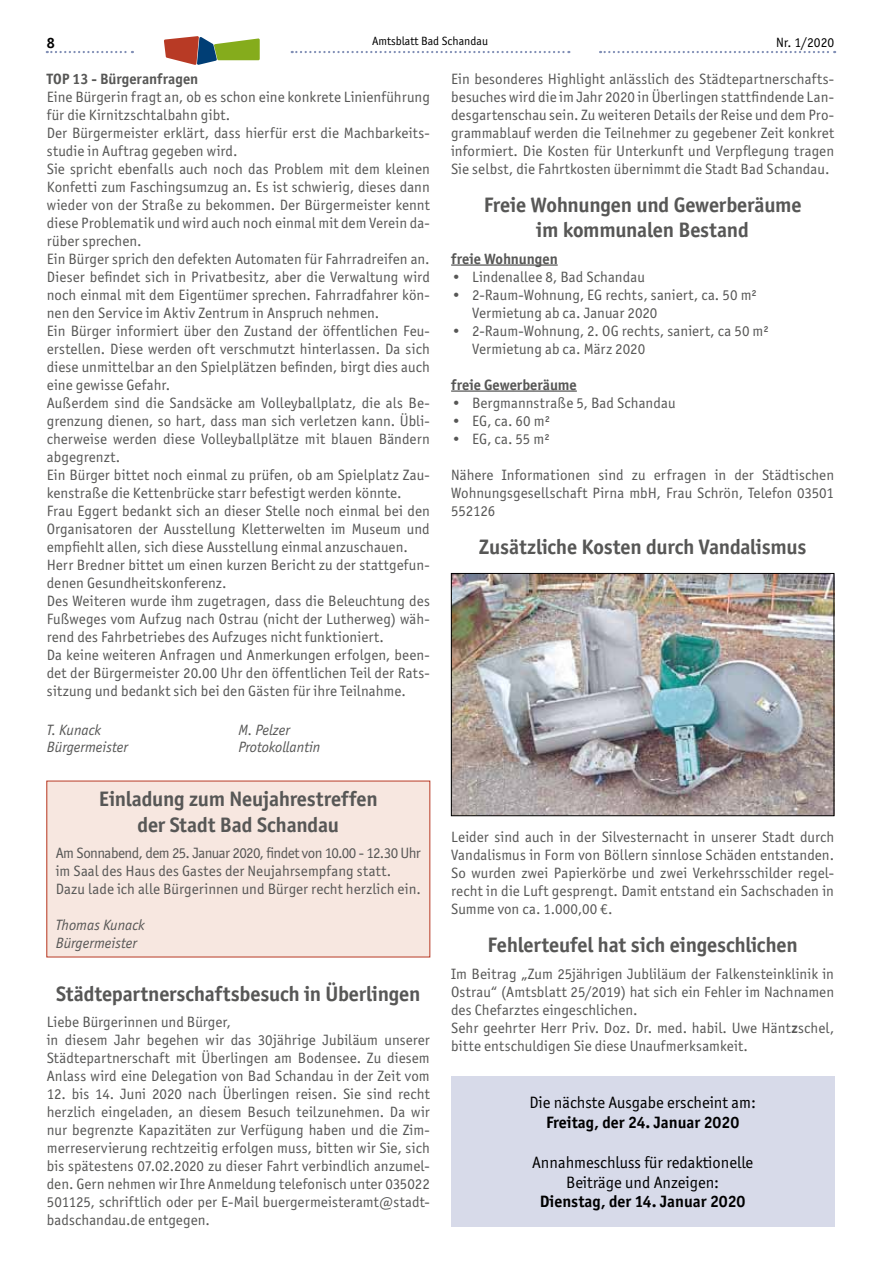
<style>
.page{position:relative;width:881px;height:1263px;background:#fff}
.page>*{position:absolute;margin:0;border:0;box-sizing:border-box;transform-origin:0 0}
.t1{font:700 21px/25.2px "Officina San ITC";letter-spacing:-.01em;color:#575756;text-align:center}
.t2{font:16.5px/19.8px "Officina San ITC";color:#000;text-align:center}
.t3{font:700 16.5px "Officina San ITC";color:#000}
.t4{font:15px/18px "Officina San ITC";letter-spacing:.005em;color:#575756}
.t5{font:italic 15px/18px "Officina San ITC";color:#575756}
.t6{font:700 15px "Officina San ITC";color:#575756}
.t7{font:700 15px "Officina San ITC";color:#000}
.t8{font:13.5px "Officina San ITC";color:#000}
.t9{font:12px "Officina San ITC";color:#000}
.s1{font-weight:700}
</style>
<div class="page">
<svg style="left:291px;top:51px;width:278px;height:2px"></svg>
<svg style="left:47px;top:51px;width:86px;height:2px"></svg>
<svg style="left:600px;top:51px;width:234px;height:2px"></svg>
<svg style="left:164px;top:36px;width:95px;height:29px"></svg>
<hr style="left:451px;top:264px;width:106px;height:2px;background:#575756">
<hr style="left:451px;top:390px;width:125px;height:2px;background:#575756">
<img style="left:453px;top:575px;width:378px;height:239px">
<div style="left:451px;top:573px;width:382px;height:243px;border:1px solid #000"></div>
<div style="left:47px;top:781px;width:382px;height:176px;background:#f7e7e0"></div>
<div style="left:451px;top:1076px;width:382px;height:151px;background:#d7dae9"></div>
<p class="t7" style="left:47px;top:34px;width:10px">8</p>
<p class="t9" style="left:372px;top:34px;width:117px">Amtsblatt Bad Schandau</p>
<p class="t8" style="left:775px;top:34px;width:60px">Nr. 1/2020</p>
<p class="t4" style="left:451px;top:70px;width:384px;text-align:justify">Ein besonderes Highlight anlässlich des Städtepartnerschafts&shy;besuches wird die im Jahr 2020 in Überlingen stattfindende Lan&shy;desgartenschau sein. Zu weiteren Details der Reise und dem Pro&shy;grammablauf werden die Teilnehmer zu gegebener Zeit konkret informiert. Die Kosten für Unterkunft und Verpflegung tragen Sie selbst, die Fahrtkosten übernimmt die Stadt Bad Schandau.</p>
<h1 class="t1" style="left:483px;top:192px;width:319px">Freie Wohnungen und Gewerberäume im kommunalen Bestand</h1>
<p class="t6" style="left:451px;top:249px;width:108px">freie Wohnungen</p>
<p class="t4" style="left:451px;top:267px;width:195px">• Lindenallee 8, Bad Schandau</p>
<p class="t4" style="left:472px;top:285px;width:286px;text-indent:-21px">• 2-Raum-Wohnung, EG rechts, saniert, ca. 50 m²<br>Vermietung ab ca. Januar 2020</p>
<p class="t4" style="left:472px;top:321px;width:298px;text-indent:-21px">• 2-Raum-Wohnung, 2. OG rechts, saniert, ca 50 m²<br>Vermietung ab ca. März 2020</p>
<p class="t6" style="left:451px;top:375px;width:127px">freie Gewerberäume</p>
<p class="t4" style="left:451px;top:393px;width:226px">• Bergmannstraße 5, Bad Schandau</p>
<p class="t4" style="left:451px;top:411px;width:100px">• EG, ca. 60 m²</p>
<p class="t4" style="left:451px;top:429px;width:100px">• EG, ca. 55 m²</p>
<p class="t4" style="left:451px;top:465px;width:384px;text-align:justify">Nähere Informationen sind zu erfragen in der Städtischen Wohnungsgesellschaft Pirna mbH, Frau Schrön, Telefon 03501<br>552126</p>
<h1 class="t1" style="left:478px;top:534px;width:329px">Zusätzliche Kosten durch Vandalismus</h1>
<p class="t6" style="left:47px;top:70px;width:153px">TOP 13 - Bürgeranfragen</p>
<p class="t4" style="left:47px;top:88px;width:384px">Eine Bürgerin fragt an, ob es schon eine konkrete Linienführung für die Kirnitzschtalbahn gibt.<br>Der Bürgermeister erklärt, dass hierfür erst die Machbarkeits&shy;studie in Auftrag gegeben wird.<br>Sie spricht ebenfalls auch noch das Problem mit dem kleinen Konfetti zum Faschingsumzug an. Es ist schwierig, dieses dann wieder von der Straße zu bekommen. Der Bürgermeister kennt diese Problematik und wird auch noch einmal mit dem Verein da&shy;rüber sprechen.<br>Ein Bürger sprich den defekten Automaten für Fahrradreifen an.<br>Dieser befindet sich in Privatbesitz, aber die Verwaltung wird noch einmal mit dem Eigentümer sprechen. Fahrradfahrer kön&shy;nen den Service im Aktiv Zentrum in Anspruch nehmen.<br>Ein Bürger informiert über den Zustand der öffentlichen Feu&shy;erstellen. Diese werden oft verschmutzt hinterlassen. Da sich diese unmittelbar an den Spielplätzen befinden, birgt dies auch eine gewisse Gefahr.<br>Außerdem sind die Sandsäcke am Volleyballplatz, die als Be&shy;grenzung dienen, so hart, dass man sich verletzen kann. Übli&shy;cherweise werden diese Volleyballplätze mit blauen Bändern abgegrenzt.<br>Ein Bürger bittet noch einmal zu prüfen, ob am Spielplatz Zau&shy;kenstraße die Kettenbrücke starr befestigt werden könnte.<br>Frau Eggert bedankt sich an dieser Stelle noch einmal bei den Organisatoren der Ausstellung Kletterwelten im Museum und empfiehlt allen, sich diese Ausstellung einmal anzuschauen.<br>Herr Bredner bittet um einen kurzen Bericht zu der stattgefun&shy;denen Gesundheitskonferenz.<br>Des Weiteren wurde ihm zugetragen, dass die Beleuchtung des Fußweges vom Aufzug nach Ostrau (nicht der Lutherweg) wäh&shy;rend des Fahrbetriebes des Aufzuges nicht funktioniert.<br>Da keine weiteren Anfragen und Anmerkungen erfolgen, been&shy;det der Bürgermeister 20.00 Uhr den öffentlichen Teil der Rats&shy;sitzung und bedankt sich bei den Gästen für ihre Teilnahme.</p>
<p class="t5" style="left:47px;top:721px;width:56px">T. Kunack</p>
<p class="t5" style="left:238px;top:721px;width:53px">M. Pelzer</p>
<p class="t5" style="left:47px;top:738px;width:83px">Bürgermeister</p>
<p class="t5" style="left:238px;top:738px;width:84px">Protokollantin</p>
<h1 class="t1" style="left:99px;top:786px;width:280px">Einladung zum Neujahrestreffen der Stadt Bad Schandau</h1>
<p class="t4" style="left:56px;top:844px;width:366px">Am Sonnabend, dem 25. Januar 2020, findet von 10.00 - 12.30 Uhr im Saal des Haus des Gastes der Neujahrsempfang statt.<br>Dazu lade ich alle Bürgerinnen und Bürger recht herzlich ein.</p>
<p class="t5" style="left:56px;top:916px;width:90px">Thomas Kunack<br>Bürgermeister</p>
<h1 class="t1" style="left:56px;top:981px;width:365px">Städtepartnerschaftsbesuch in Überlingen</h1>
<p class="t4" style="left:47px;top:1013px;width:384px">Liebe Bürgerinnen und Bürger,<br>in diesem Jahr begehen wir das 30jährige Jubiläum unserer Städtepartnerschaft mit Überlingen am Bodensee. Zu diesem Anlass wird eine Delegation von Bad Schandau in der Zeit vom</p>
<p class="t4" style="left:47px;top:1085px;width:384px;text-align:justify">12. bis 14. Juni 2020 nach Überlingen reisen. Sie sind recht herzlich eingeladen, an diesem Besuch teilzunehmen. Da wir nur begrenzte Kapazitäten zur Verfügung haben und die Zim&shy;merreservierung rechtzeitig erfolgen muss, bitten wir Sie, sich bis spätestens 07.02.2020 zu dieser Fahrt verbindlich anzumel&shy;den. Gern nehmen wir Ihre Anmeldung telefonisch unter 035022<br>501125, schriftlich oder per E-Mail buergermeisteramt@stadt&shy;badschandau.de entgegen.</p>
<p class="t2" style="left:529px;top:1093px;width:228px">Die nächste Ausgabe erscheint am:</p>
<p class="t4" style="left:451px;top:828px;width:384px;text-align:justify">Leider sind auch in der Silvesternacht in unserer Stadt durch Vandalismus in Form von Böllern sinnlose Schäden entstanden.<br>So wurden zwei Papierkörbe und zwei Verkehrsschilder regel&shy;recht in die Luft gesprengt. Damit entstand ein Sachschaden in Summe von ca. 1.000,00 €.</p>
<h1 class="t1" style="left:487px;top:932px;width:311px">Fehlerteufel hat sich eingeschlichen</h1>
<p class="t4" style="left:451px;top:965px;width:384px">Im Beitrag „Zum 25jährigen Jubliläum der Falkensteinklinik in Ostrau“ (Amtsblatt 25/2019) hat sich ein Fehler im Nachnamen des Chefarztes eingeschlichen.<br>Sehr geehrter Herr Priv. Doz. Dr. med. habil. Uwe Hänt<span class="s1">z</span>schel, bitte entschuldigen Sie diese Unaufmerksamkeit.</p>
<p class="t3" style="left:546px;top:1112px;width:194px">Freitag, der 24. Januar 2020</p>
<p class="t2" style="left:532px;top:1152px;width:223px">Annahmeschluss für redaktionelle<br>Beiträge und Anzeigen:</p>
<p class="t3" style="left:539px;top:1191px;width:207px">Dienstag, der 14. Januar 2020</p>
</div>
